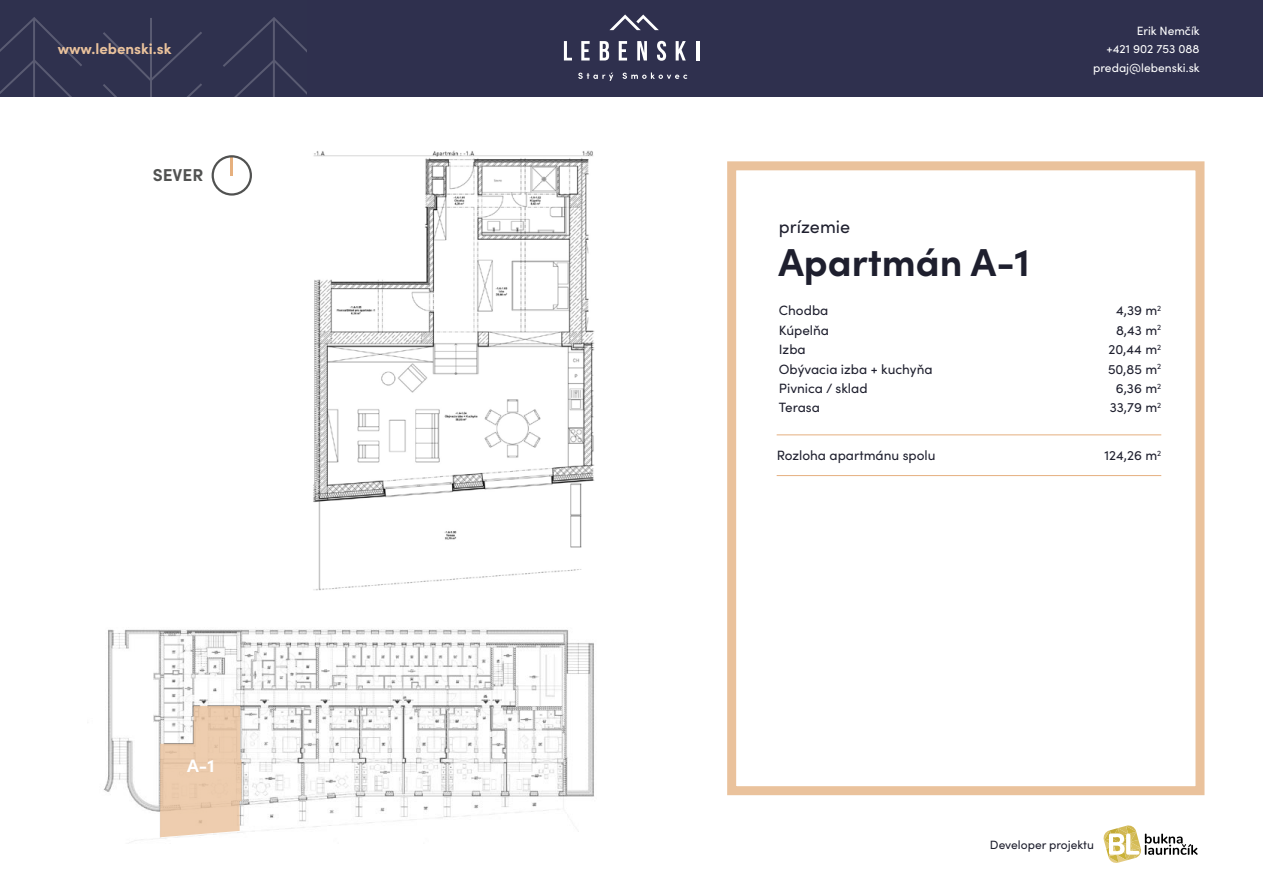
<style>
.page{position:relative;width:1263px;height:893px;background:#fff}
.page>*{position:absolute;margin:0;border:0;box-sizing:border-box;transform-origin:0 0}
.t1{font:700 39px "Sofia Pro";color:#1e1f2e}
.t2{font:18px "Sofia Pro";color:#1e1f2e}
.t3{font:700 18px "Sofia Pro";color:#fff}
.t4{font:700 17.25px "Sofia Pro";color:#515251}
.t5{font:700 15px "Sofia Pro";color:#eac29c}
.t6{font:13.5px/19.4px "Sofia Pro";color:#1e1f2e}
.t7{font:12px/18.6px "Sofia Pro";color:#fff;text-align:right}
.t8{font:12px "Sofia Pro";color:#1e1f2e}
</style>
<div class="page">
<div style="left:727px;top:161px;width:477px;height:634px;border:9px solid #eac29c"></div>
<div style="left:0;top:0;width:1263px;height:97px;background:#2f304e"></div>
<svg style="left:223px;top:17px;width:83px;height:80px"></svg>
<svg style="left:0;top:17px;width:82px;height:80px"></svg>
<svg style="left:103px;top:18px;width:99px;height:79px"></svg>
<svg style="left:578px;top:73px;width:35px;height:8px"></svg>
<svg style="left:623px;top:73px;width:64px;height:6px"></svg>
<svg style="left:564px;top:41px;width:8px;height:20px"></svg>
<svg style="left:581px;top:41px;width:9px;height:20px"></svg>
<svg style="left:600px;top:41px;width:9px;height:20px"></svg>
<svg style="left:619px;top:41px;width:8px;height:20px"></svg>
<svg style="left:637px;top:41px;width:10px;height:20px"></svg>
<svg style="left:657px;top:41px;width:9px;height:20px"></svg>
<svg style="left:676px;top:41px;width:10px;height:20px"></svg>
<hr style="left:696px;top:41px;width:3px;height:20px;background:#fff">
<svg style="left:609px;top:14px;width:50px;height:16px"></svg>
<svg style="left:1103px;top:825px;width:94px;height:38px"></svg>
<hr style="left:777px;top:435px;width:384px;height:1px;background:#e5af7f">
<hr style="left:777px;top:475px;width:384px;height:1px;background:#e5af7f">
<img style="left:313px;top:150px;width:281px;height:441px">
<img style="left:103px;top:629px;width:491px;height:214px">
<svg style="left:231px;top:158px;width:2px;height:17px"></svg>
<div style="left:212px;top:155px;width:40px;height:41px;border:2px solid #515251;border-radius:50%"></div>
<svg style="left:160px;top:706px;width:82px;height:131px;background:#eacfb5"></svg>
<p class="t5" style="left:58px;top:38px;width:115px">www.lebenski.sk</p>
<p class="t4" style="left:153px;top:162px;width:52px">SEVER</p>
<h2 class="t3" style="left:187px;top:751px;width:29px">A-1</h2>
<p class="t7" style="left:1093px;top:20px;width:108px">Erik Nemčík<br>+421 902 753 088 predaj@lebenski.sk</p>
<h2 class="t2" style="left:779px;top:213px;width:73px">prízemie</h2>
<h1 class="t1" style="left:778px;top:232px;width:253px">Apartmán A-1</h1>
<p class="t6" style="left:779px;top:300px;width:155px">Chodba<br>Kúpelňa<br>Izba<br>Obývacia izba + kuchyňa<br>Pivnica / sklad<br>Terasa</p>
<p class="t6" style="left:1108px;top:300px;width:55px;text-align:center">4,39 m<sup>2<br></sup>8,43 m<sup>2<br></sup>20,44 m<sup>2<br></sup>50,85 m<sup>2<br></sup>6,36 m<sup>2<br></sup>33,79 m<sup>2</sup></p>
<p class="t6" style="left:777px;top:445px;width:160px">Rozloha apartmánu spolu</p>
<p class="t6" style="left:1104px;top:445px;width:58px">124,26 m<sup>2</sup></p>
<p class="t8" style="left:990px;top:836px;width:106px">Developer projektu</p>
</div>
